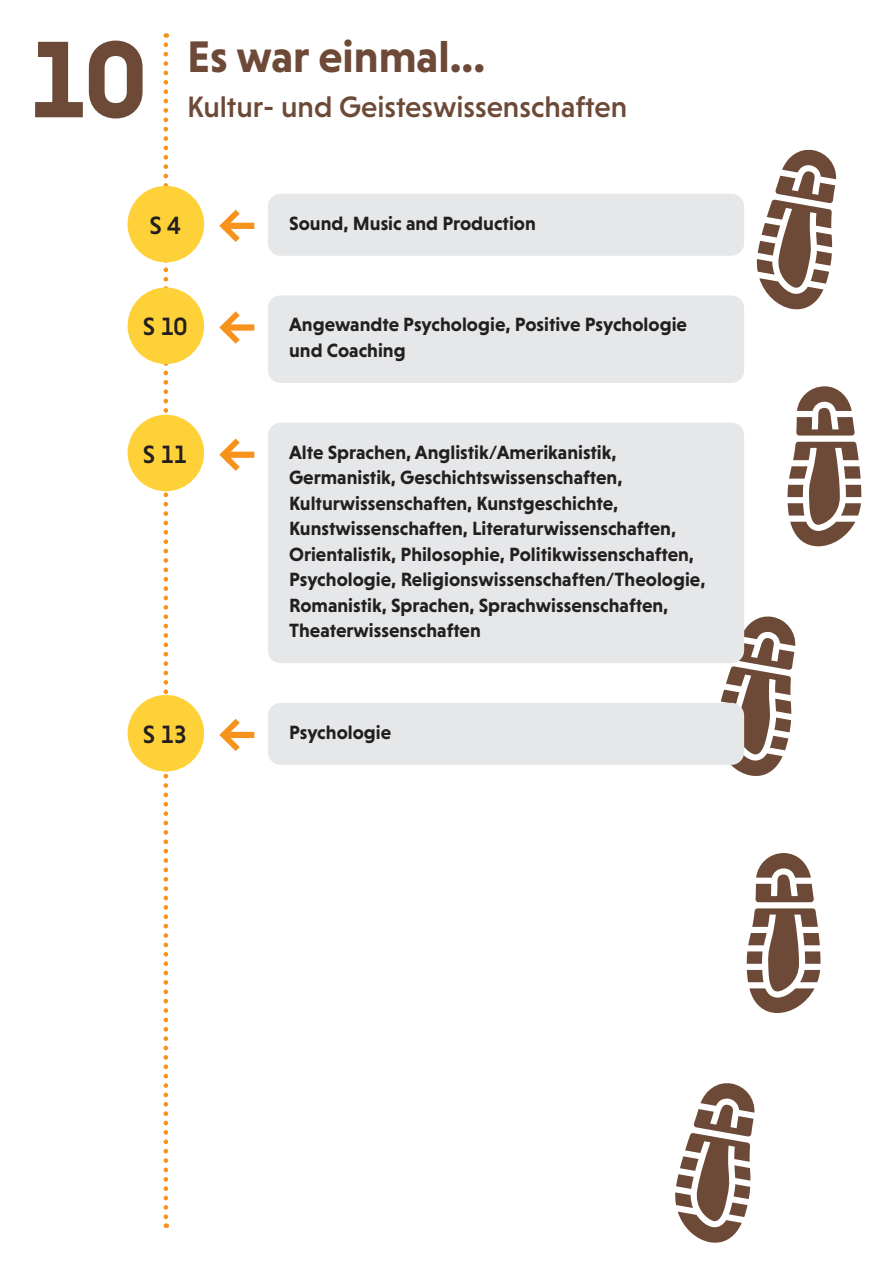
<style>
.page{position:relative;width:893px;height:1263px;background:#fff}
.page>*{position:absolute;margin:0;border:0;box-sizing:border-box;transform-origin:0 0}
.t1{font:700 111px "Niveau Grotesk";color:#6d4937}
.t2{font:700 45px "Niveau Grotesk";color:#6d4937}
.t3{font:500 30px "Niveau Grotesk";color:#6d4937}
.t4{font:500 25.5px "Niveau Grotesk";color:#231f20}
.t5{font:700 19.5px/25.5px "Niveau Grotesk";color:#231f20}
.s1{font-weight:900;font-size:55.5px;color:#f7931d}
</style>
<div class="page">
<svg style="left:757px;top:149px;width:80px;height:161px"></svg>
<svg style="left:675px;top:1083px;width:80px;height:160px"></svg>
<svg style="left:720px;top:616px;width:76px;height:160px"></svg>
<svg style="left:787px;top:442px;width:74px;height:104px"></svg>
<svg style="left:796px;top:386px;width:59px;height:50px"></svg>
<svg style="left:747px;top:908px;width:73px;height:105px"></svg>
<svg style="left:755px;top:853px;width:59px;height:49px"></svg>
<svg style="left:164px;top:45px;width:4px;height:1183px"></svg>
<div style="left:268px;top:194px;width:476px;height:62px;background:#e6e7e9;border-radius:13px"></div>
<div style="left:268px;top:295px;width:476px;height:88px;background:#e6e7e9;border-radius:13px"></div>
<div style="left:268px;top:423px;width:476px;height:240px;background:#e6e7e9;border-radius:13px"></div>
<div style="left:268px;top:703px;width:476px;height:62px;background:#e6e7e9;border-radius:13px"></div>
<div style="left:128px;top:186px;width:76px;height:76px;background:#ffd139;border-radius:50%"></div>
<div style="left:128px;top:287px;width:76px;height:77px;background:#ffd139;border-radius:50%"></div>
<div style="left:128px;top:415px;width:76px;height:76px;background:#ffd139;border-radius:50%"></div>
<div style="left:128px;top:695px;width:76px;height:76px;background:#ffd139;border-radius:50%"></div>
<h1 class="t1" style="left:29px;top:16px;width:117px">10</h1>
<h2 class="t2" style="left:187px;top:31px;width:300px">Es war einmal...</h2>
<h3 class="t3" style="left:187px;top:90px;width:442px">Kultur- und Geisteswissenschaften</h3>
<h3 class="t4" style="left:150px;top:210px;width:110px">S 4 <span class="s1">←</span></h3>
<p class="t5" style="left:289px;top:210px;width:248px">Sound, Music and Production</p>
<h3 class="t4" style="left:143px;top:312px;width:117px">S 10 <span class="s1">←</span></h3>
<p class="t5" style="left:289px;top:312px;width:399px">Angewandte Psychologie, Positive Psychologie und Coaching</p>
<h3 class="t4" style="left:143px;top:439px;width:117px">S 11 <span class="s1">←</span></h3>
<p class="t5" style="left:289px;top:439px;width:418px">Alte Sprachen, Anglistik/Amerikanistik, Germanistik, Geschichtswissenschaften, Kulturwissenschaften, Kunstgeschichte, Kunstwissenschaften, Literaturwissenschaften, Orientalistik, Philosophie, Politikwissenschaften, Psychologie, Religionswissenschaften/Theologie, Romanistik, Sprachen, Sprachwissenschaften, Theaterwissenschaften</p>
<h3 class="t4" style="left:143px;top:719px;width:117px">S 13 <span class="s1">←</span></h3>
<p class="t5" style="left:289px;top:719px;width:104px">Psychologie</p>
</div>
